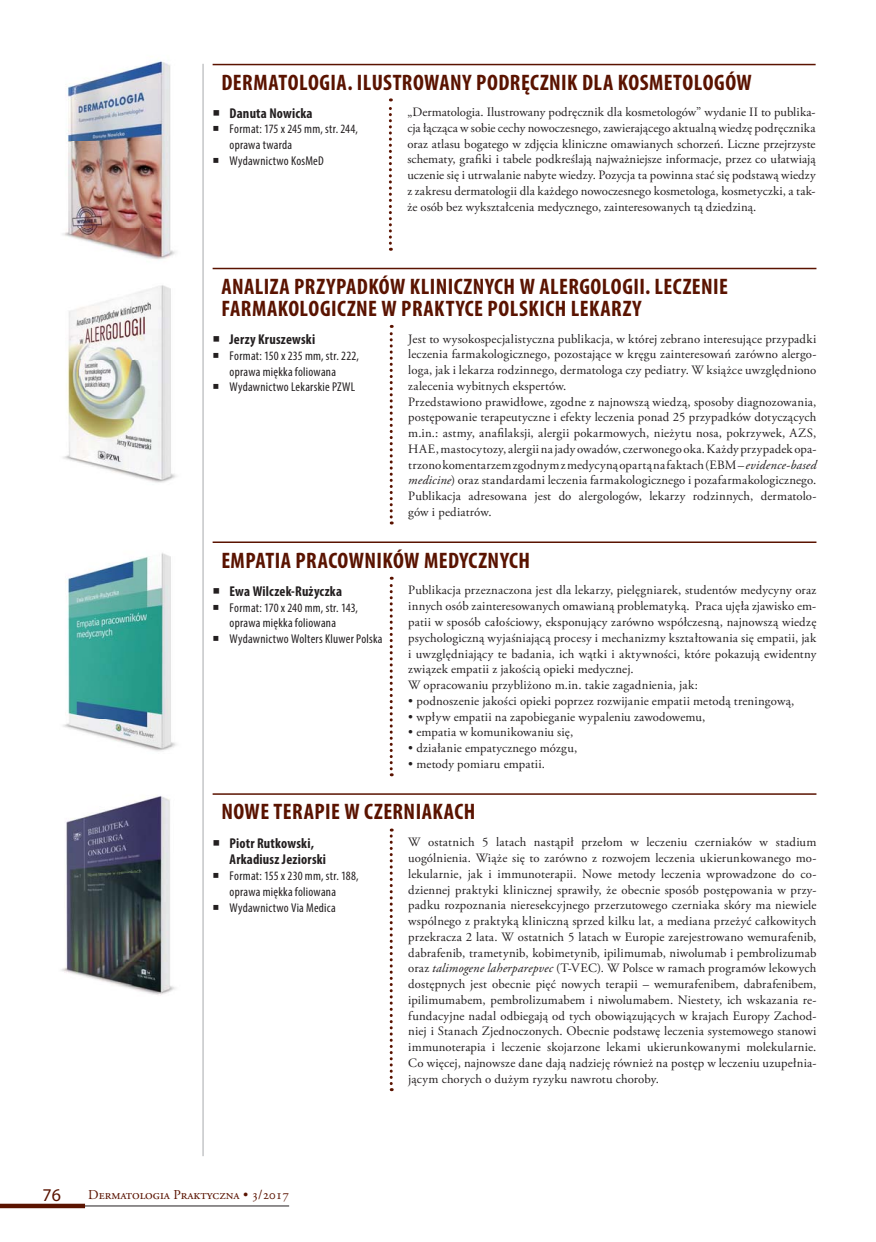
<style>
.page{position:relative;width:876px;height:1242px;background:#fff}
.page>*{position:absolute;margin:0;border:0;box-sizing:border-box;transform-origin:0 0}
.t1{font:700 condensed 22.5px/22.5px "Myriad Pro";letter-spacing:.02em;color:#5a1300}
.t2{font:18px "Myriad Pro";color:#5a1300}
.t3{font:700 condensed 14.25px/16.5px "Myriad Pro";letter-spacing:.015em;color:#231f20}
.t4{font:13.5px "Adobe Garamond Pro";color:#5a1300}
.t5{font:12.75px/15.8px "Adobe Garamond Pro";letter-spacing:.01em;color:#231f20;text-align:justify}
.t6{font:condensed 12.75px/15.8px "Myriad Pro";letter-spacing:.02em;color:#231f20}
.s1{font-style:italic}
</style>
<div class="page">
<hr style="left:0;top:1205px;width:289px;height:1px;background:#231f20">
<div style="left:0;top:1203px;width:85px;height:5px;background:#5a1300"></div>
<hr style="left:203px;top:64px;width:1px;height:1092px;background:#a7a9ac">
<svg style="left:389px;top:98px;width:3px;height:153px"></svg>
<hr style="left:213px;top:64px;width:603px;height:1px;background:#5a1300">
<svg style="left:390px;top:325px;width:3px;height:199px"></svg>
<hr style="left:213px;top:268px;width:603px;height:1px;background:#5a1300">
<svg style="left:390px;top:577px;width:3px;height:199px"></svg>
<hr style="left:213px;top:541px;width:603px;height:2px;background:#5a1300">
<svg style="left:390px;top:828px;width:3px;height:263px"></svg>
<hr style="left:213px;top:793px;width:603px;height:2px;background:#5a1300">
<img style="left:62px;top:60px;width:114px;height:423px">
<img style="left:62px;top:271px;width:114px;height:1px">
<img style="left:63px;top:553px;width:113px;height:199px">
<img style="left:61px;top:795px;width:114px;height:201px">
<h1 class="t1" style="left:221px;top:73px;width:532px">DERMATOLOGIA. ILUSTROWANY PODRĘCZNIK DLA KOSMETOLOGÓW</h1>
<p class="t3" style="left:230px;top:106px;width:84px">Danuta Nowicka</p>
<p class="t6" style="left:230px;top:123px;width:130px">Format: 175 x 245 mm, str. 244, oprawa twarda<br>Wydawnictwo KosMeD</p>
<p class="t5" style="left:407px;top:105px;width:410px">„Dermatologia. Ilustrowany podręcznik dla kosmetologów” wydanie II to publika&shy;cja łącząca w sobie cechy nowoczesnego, zawierającego aktualną wiedzę podręcznika oraz atlasu bogatego w zdjęcia kliniczne omawianych schorzeń. Liczne przejrzyste schematy, grafiki i tabele podkreślają najważniejsze informacje, przez co ułatwiają uczenie się i utrwalanie nabyte wiedzy. Pozycja ta powinna stać się podstawą wiedzy z zakresu dermatologii dla każdego nowoczesnego kosmetologa, kosmetyczki, a tak&shy;że osób bez wykształcenia medycznego, zainteresowanych tą dziedziną.</p>
<h1 class="t1" style="left:221px;top:277px;width:508px">ANALIZA PRZYPADKÓW KLINICZNYCH W ALERGOLOGII. LECZENIE<br>FARMAKOLOGICZNE W PRAKTYCE POLSKICH LEKARZY</h1>
<p class="t3" style="left:230px;top:332px;width:87px">Jerzy Kruszewski</p>
<p class="t6" style="left:230px;top:349px;width:131px">Format: 150 x 235 mm, str. 222, oprawa miękka foliowana<br>Wydawnictwo Lekarskie PZWL</p>
<p class="t5" style="left:408px;top:332px;width:410px;text-align:left">Jest to wysokospecjalistyczna publikacja, w której zebrano interesujące przypadki leczenia farmakologicznego, pozostające w kręgu zainteresowań zarówno alergo&shy;loga, jak i lekarza rodzinnego, dermatologa czy pediatry. W książce uwzględniono zalecenia wybitnych ekspertów.<br>Przedstawiono prawidłowe, zgodne z najnowszą wiedzą, sposoby diagnozowania, postępowanie terapeutyczne i efekty leczenia ponad 25 przypadków dotyczących m.in.: astmy, anafilaksji, alergii pokarmowych, nieżytu nosa, pokrzywek, AZS, HAE, mastocytozy, alergii na jady owadów, czerwonego oka. Każdy przypadek opa&shy;trzono komentarzem zgodnym z medycyną opartą na faktach (EBM – <span class="s1">evidence-based medicine</span>) oraz standardami leczenia farmakologicznego i pozafarmakologicznego.<br>Publikacja adresowana jest do alergologów, lekarzy rodzinnych, dermatolo&shy;gów i pediatrów.</p>
<h1 class="t1" style="left:221px;top:551px;width:310px">EMPATIA PRACOWNIKÓW MEDYCZNYCH</h1>
<p class="t3" style="left:230px;top:584px;width:114px">Ewa Wilczek-Rużyczka</p>
<p class="t6" style="left:230px;top:601px;width:154px">Format: 170 x 240 mm, str. 143, oprawa miękka foliowana<br>Wydawnictwo Wolters Kluwer Polska</p>
<p class="t5" style="left:408px;top:583px;width:410px;text-align:left">Publikacja przeznaczona jest dla lekarzy, pielęgniarek, studentów medycyny oraz innych osób zainteresowanych omawianą problematyką. Praca ujęła zjawisko em&shy;patii w sposób całościowy, eksponujący zarówno współczesną, najnowszą wiedzę psychologiczną wyjaśniającą procesy i mechanizmy kształtowania się empatii, jak i uwzględniający te badania, ich wątki i aktywności, które pokazują ewidentny związek empatii z jakością opieki medycznej.<br>W opracowaniu przybliżono m.in. takie zagadnienia, jak:</p>
<p class="t5" style="left:408px;top:694px;width:388px">• podnoszenie jakości opieki poprzez rozwijanie empatii metodą treningową,</p>
<p class="t5" style="left:408px;top:709px;width:299px">• wpływ empatii na zapobieganie wypaleniu zawodowemu,</p>
<p class="t5" style="left:408px;top:725px;width:167px">• empatia w komunikowaniu się,</p>
<p class="t5" style="left:408px;top:741px;width:171px">• działanie empatycznego mózgu,</p>
<p class="t5" style="left:408px;top:757px;width:138px">• metody pomiaru empatii.</p>
<h1 class="t1" style="left:221px;top:803px;width:255px">NOWE TERAPIE W CZERNIAKACH</h1>
<p class="t3" style="left:230px;top:836px;width:98px">Piotr Rutkowski,<br>Arkadiusz Jeziorski</p>
<p class="t6" style="left:230px;top:869px;width:131px">Format: 155 x 230 mm, str. 188, oprawa miękka foliowana<br>Wydawnictwo Via Medica</p>
<p class="t5" style="left:408px;top:835px;width:410px">W ostatnich 5 latach nastąpił przełom w leczeniu czerniaków w stadium uogólnienia. Wiąże się to zarówno z rozwojem leczenia ukierunkowanego mo&shy;lekularnie, jak i immunoterapii. Nowe metody leczenia wprowadzone do co&shy;dziennej praktyki klinicznej sprawiły, że obecnie sposób postępowania w przy&shy;padku rozpoznania nieresekcyjnego przerzutowego czerniaka skóry ma niewiele wspólnego z praktyką kliniczną sprzed kilku lat, a mediana przeżyć całkowitych przekracza 2 lata. W ostatnich 5 latach w Europie zarejestrowano wemurafenib, dabrafenib, trametynib, kobimetynib, ipilimumab, niwolumab i pembrolizumab oraz <span class="s1">talimogene laherparepvec</span> (T-VEC). W Polsce w ramach programów lekowych dostępnych jest obecnie pięć nowych terapii – wemurafenibem, dabrafenibem, ipilimumabem, pembrolizumabem i niwolumabem. Niestety, ich wskazania re&shy;fundacyjne nadal odbiegają od tych obowiązujących w krajach Europy Zachod&shy;niej i Stanach Zjednoczonych. Obecnie podstawę leczenia systemowego stanowi immunoterapia i leczenie skojarzone lekami ukierunkowanymi molekularnie.<br>Co więcej, najnowsze dane dają nadzieję również na postęp w leczeniu uzupełnia&shy;jącym chorych o dużym ryzyku nawrotu choroby.</p>
<h2 class="t2" style="left:43px;top:1187px;width:20px">76</h2>
<p class="t4" style="left:88px;top:1189px;width:202px">Dermatologia Praktyczna • 3/2017</p>
</div>
